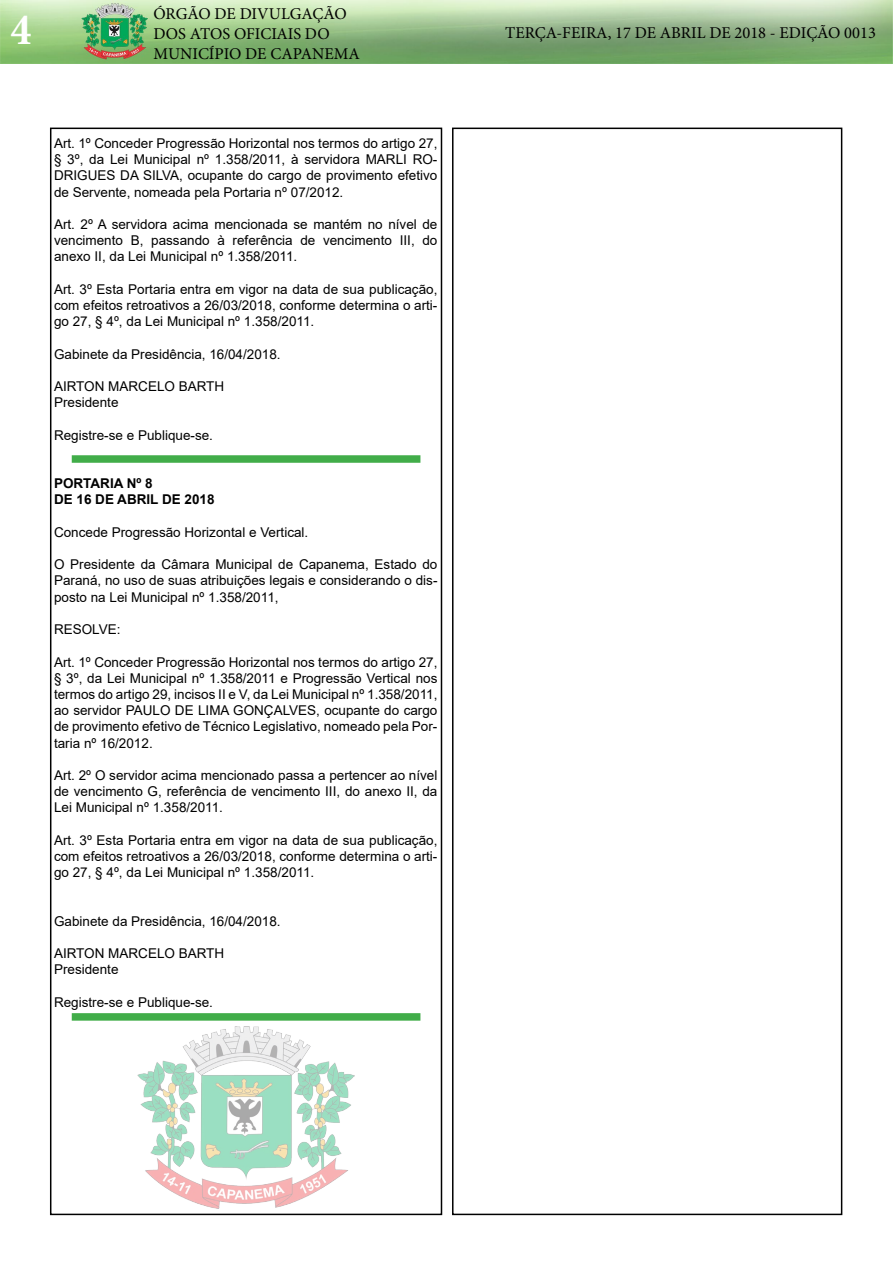
<style>
.page{position:relative;width:893px;height:1263px;background:#fff}
.page>*{position:absolute;margin:0;border:0;box-sizing:border-box;transform-origin:0 0}
.t1{font:700 condensed 45px "Minion Pro";color:#fff}
.t2{font:16.5px/19.8px "Minion Pro";color:#000}
.t3{font:13.5px/16.2px "Arial";color:#000;text-align:justify}
.t4{font:700 13.5px/16.2px "Arial";color:#000}
</style>
<div class="page">
<div style="left:50px;top:128px;width:392px;height:1087px;border:2px solid #000"></div>
<img style="left:0;top:0;width:893px;height:64px">
<div style="left:452px;top:128px;width:390px;height:1087px;border:2px solid #000"></div>
<div style="left:72px;top:455px;width:348px;height:8px;background:#41ad49"></div>
<div style="left:72px;top:1013px;width:348px;height:8px;background:#41ad49"></div>
<img style="left:138px;top:1027px;width:217px;height:182px">
<h1 class="t1" style="left:11px;top:-1px;width:22px">4</h1>
<p class="t2" style="left:153px;top:4px;width:208px">ÓRGÃO DE DIVULGAÇÃO<br>DOS ATOS OFICIAIS DO<br>MUNICÍPIO DE CAPANEMA</p>
<p class="t3" style="left:54px;top:135px;width:385px">Art. 1º Conceder Progressão Horizontal nos termos do artigo 27, § 3º, da Lei Municipal nº 1.358/2011, à servidora MARLI RO-DRIGUES DA SILVA, ocupante do cargo de provimento efetivo de Servente, nomeada pela Portaria nº 07/2012.</p>
<p class="t3" style="left:54px;top:216px;width:385px">Art. 2º A servidora acima mencionada se mantém no nível de vencimento B, passando à referência de vencimento III, do anexo II, da Lei Municipal nº 1.358/2011.</p>
<p class="t3" style="left:54px;top:281px;width:385px">Art. 3º Esta Portaria entra em vigor na data de sua publicação, com efeitos retroativos a 26/03/2018, conforme determina o arti&shy;go 27, § 4º, da Lei Municipal nº 1.358/2011.</p>
<p class="t3" style="left:54px;top:346px;width:228px">Gabinete da Presidência, 16/04/2018.</p>
<p class="t3" style="left:54px;top:378px;width:172px">AIRTON MARCELO BARTH<br>Presidente</p>
<p class="t3" style="left:54px;top:427px;width:161px">Registre-se e Publique-se.</p>
<p class="t4" style="left:54px;top:476px;width:162px">PORTARIA Nº 8<br>DE 16 DE ABRIL DE 2018</p>
<p class="t3" style="left:54px;top:524px;width:256px">Concede Progressão Horizontal e Vertical.</p>
<p class="t3" style="left:54px;top:556px;width:385px">O Presidente da Câmara Municipal de Capanema, Estado do Paraná, no uso de suas atribuições legais e considerando o dis&shy;posto na Lei Municipal nº 1.358/2011,</p>
<p class="t3" style="left:54px;top:621px;width:68px">RESOLVE:</p>
<p class="t3" style="left:54px;top:653px;width:385px">Art. 1º Conceder Progressão Horizontal nos termos do artigo 27, § 3º, da Lei Municipal nº 1.358/2011 e Progressão Vertical nos termos do artigo 29, incisos II e V, da Lei Municipal nº 1.358/2011, ao servidor PAULO DE LIMA GONÇALVES, ocupante do cargo de provimento efetivo de Técnico Legislativo, nomeado pela Por&shy;taria nº 16/2012.</p>
<p class="t3" style="left:54px;top:767px;width:385px">Art. 2º O servidor acima mencionado passa a pertencer ao nível de vencimento G, referência de vencimento III, do anexo II, da Lei Municipal nº 1.358/2011.</p>
<p class="t3" style="left:54px;top:832px;width:385px">Art. 3º Esta Portaria entra em vigor na data de sua publicação, com efeitos retroativos a 26/03/2018, conforme determina o arti&shy;go 27, § 4º, da Lei Municipal nº 1.358/2011.</p>
<p class="t3" style="left:54px;top:913px;width:228px">Gabinete da Presidência, 16/04/2018.</p>
<p class="t3" style="left:54px;top:945px;width:172px">AIRTON MARCELO BARTH<br>Presidente</p>
<p class="t3" style="left:54px;top:994px;width:161px">Registre-se e Publique-se.</p>
<p class="t2" style="left:505px;top:23px;width:372px">TERÇA-FEIRA, 17 DE ABRIL DE 2018 - EDIÇÃO 0013</p>
</div>
